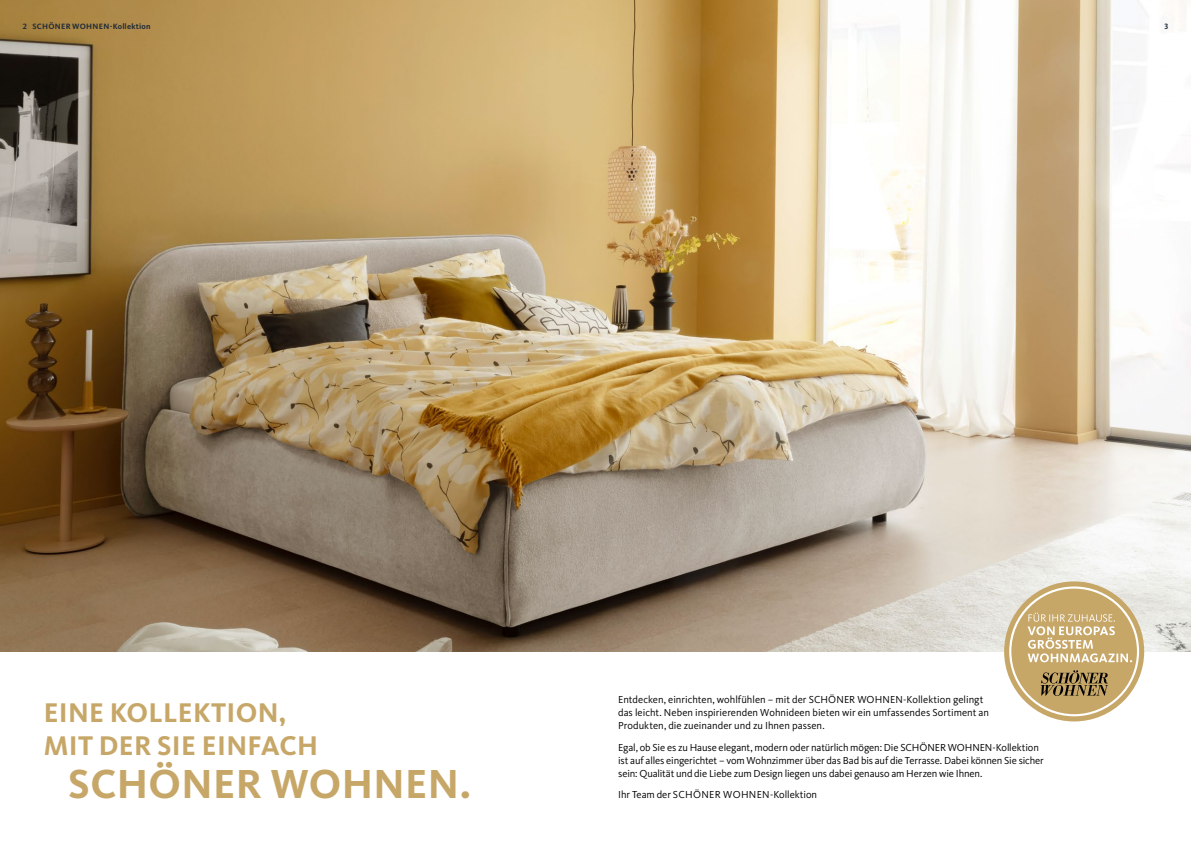
<style>
.page{position:relative;width:1191px;height:842px;background:#fff}
.page>*{position:absolute;margin:0;border:0;box-sizing:border-box;transform-origin:0 0}
.t1{font:700 42px "Kievit OT";letter-spacing:.01em;color:#c7a768}
.t2{font:700 28px/33.6px "Kievit OT";letter-spacing:.01em;color:#c7a768}
.t3{font:10.5px/13px "Kievit OT";letter-spacing:-.005em;color:#000}
.t4{font:700 8px "Kievit OT";letter-spacing:.035em;color:#222d38}
</style>
<div class="page">
<img style="left:0;top:0;width:1191px;height:651px">
<div style="left:1004px;top:581px;width:140px;height:140px;background:#c7a768;border-radius:50%"></div>
<svg style="left:1009px;top:586px;width:130px;height:130px"></svg>
<p class="t4" style="left:23px;top:21px;width:129px">2 SCHÖNER WOHNEN-Kollektion</p>
<p class="t4" style="left:1164px;top:21px;width:5px">3</p>
<h2 class="t2" style="left:44px;top:696px;width:276px">EINE KOLLEKTION,<br>MIT DER SIE EINFACH</h2>
<h1 class="t1" style="left:68px;top:760px;width:404px">SCHÖNER WOHNEN.</h1>
<p class="t3" style="left:618px;top:693px;width:372px">Entdecken, einrichten, wohlfühlen – mit der SCHÖNER WOHNEN-Kollektion gelingt das leicht. Neben inspirierenden Wohnideen bieten wir ein umfassendes Sortiment an<br>Produkten, die zueinander und zu Ihnen passen.</p>
<p class="t3" style="left:618px;top:741px;width:427px">Egal, ob Sie es zu Hause elegant, modern oder natürlich mögen: Die SCHÖNER WOHNEN-Kollektion ist auf alles eingerichtet – vom Wohnzimmer über das Bad bis auf die Terrasse. Dabei können Sie sicher sein: Qualität und die Liebe zum Design liegen uns dabei genauso am Herzen wie Ihnen.</p>
<p class="t3" style="left:618px;top:788px;width:200px">Ihr Team der SCHÖNER WOHNEN-Kollektion</p>
</div>
